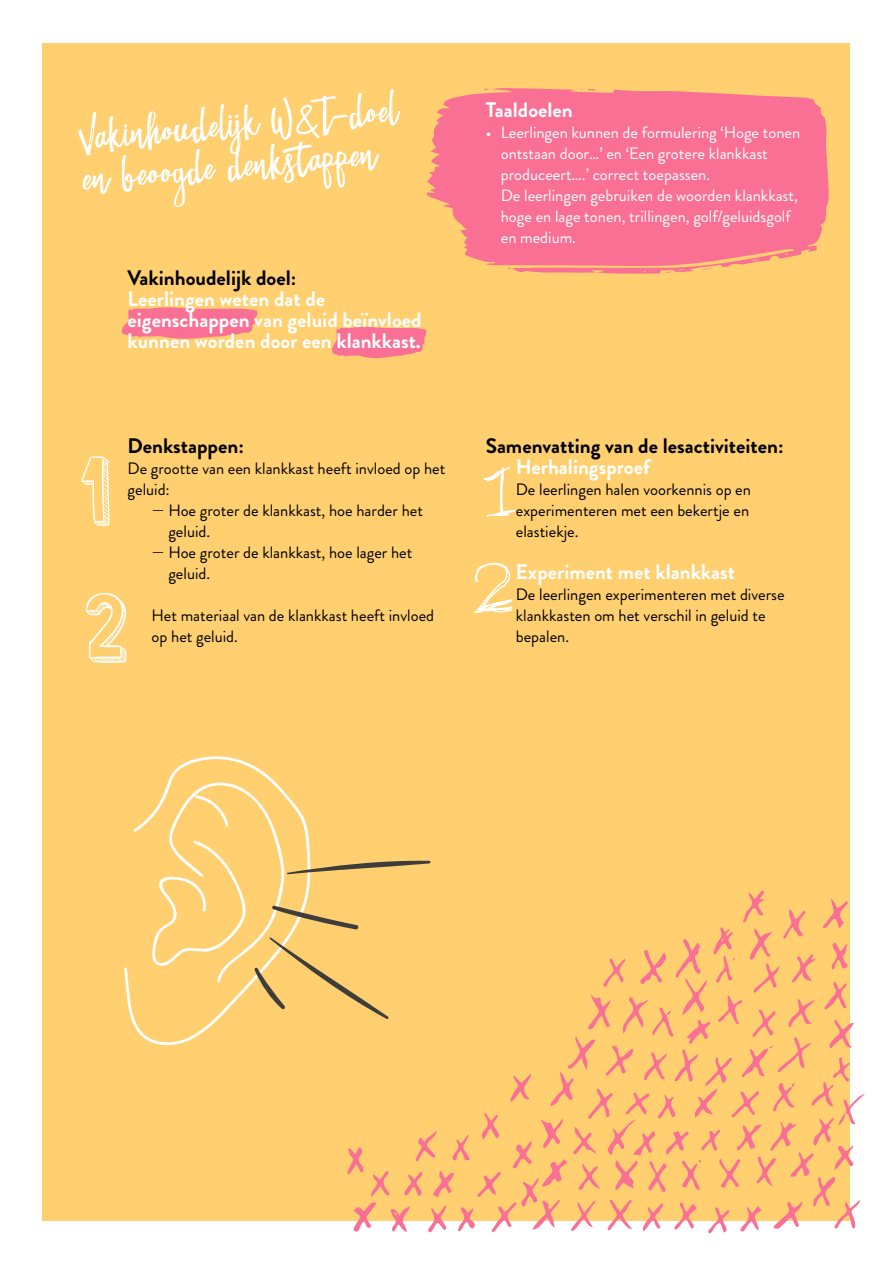
<style>
.page{position:relative;width:893px;height:1263px;background:#fff}
.page>*{position:absolute;margin:0;border:0;box-sizing:border-box;transform-origin:0 0}
.t1{font:65.4px "Outshine";color:#fff}
.t2{font:700 21px/21px "Brandon Grotesque";color:#fff}
.t3{font:700 21px "Brandon Grotesque";color:#000}
.t4{font:16.5px/21px "Brandon Grotesque";color:#000}
.t5{font:16.5px/21px "Brandon Grotesque";color:#fff}
.s1{font-family:"Confessions";font-size:85.5px}
</style>
<div class="page">
<div style="left:43px;top:43px;width:807px;height:1177px;background:#ffcf70"></div>
<svg style="left:427px;top:88px;width:402px;height:186px;background:#fa7c8f"></svg>
<svg style="left:703px;top:268px;width:9px;height:2px"></svg>
<svg style="left:485px;top:88px;width:6px;height:2px"></svg>
<svg style="left:580px;top:89px;width:15px;height:1px"></svg>
<svg style="left:332px;top:326px;width:95px;height:32px"></svg>
<svg style="left:122px;top:307px;width:136px;height:32px;background:#fa808d"></svg>
<svg style="left:81px;top:456px;width:29px;height:70px"></svg>
<svg style="left:86px;top:592px;width:41px;height:71px"></svg>
<svg style="left:484px;top:466px;width:31px;height:51px"></svg>
<svg style="left:474px;top:562px;width:39px;height:51px"></svg>
<svg style="left:124px;top:756px;width:150px;height:287px"></svg>
<svg style="left:152px;top:781px;width:713px;height:453px"></svg>
<h1 class="t1" style="left:76px;top:108px;width:322px;rotate:-5deg">Vakinhoudelijk W<span class="s1">&amp;</span>T-doel</h1>
<h1 class="t1" style="left:80px;top:150px;width:296px;rotate:-5deg">en beoogde denkstappen</h1>
<p class="t3" style="left:128px;top:263px;width:170px">Vakinhoudelijk doel:</p>
<p class="t2" style="left:128px;top:289px;width:296px">Leerlingen weten dat de eigenschappen van geluid beïnvloed kunnen worden door een klankkast.</p>
<p class="t3" style="left:128px;top:431px;width:118px">Denkstappen:</p>
<p class="t4" style="left:128px;top:458px;width:319px">De grootte van een klankkast heeft invloed op het geluid:</p>
<p class="t4" style="left:168px;top:500px;width:256px;text-indent:-17px">— Hoe groter de klankkast, hoe harder het geluid.</p>
<p class="t4" style="left:168px;top:542px;width:246px;text-indent:-17px">— Hoe groter de klankkast, hoe lager het geluid.</p>
<p class="t4" style="left:152px;top:605px;width:284px">Het materiaal van de klankkast heeft invloed op het geluid.</p>
<p class="t2" style="left:486px;top:100px;width:89px">Taaldoelen</p>
<p class="t5" style="left:501px;top:122px;width:301px;text-indent:-15px">• Leerlingen kunnen de formulering ‘Hoge tonen ontstaan door…’ en ‘Een grotere klankkast produceert….’ correct toepassen.<br>De leerlingen gebruiken de woorden klankkast, hoge en lage tonen, trillingen, golf/geluidsgolf en medium.</p>
<p class="t3" style="left:486px;top:431px;width:299px">Samenvatting van de lesactiviteiten:</p>
<p class="t2" style="left:516px;top:457px;width:136px">Herhalingsproef</p>
<p class="t4" style="left:516px;top:479px;width:237px;text-align:justify">De leerlingen halen voorkennis op en experimenteren met een bekertje en elastiekje.</p>
<p class="t2" style="left:516px;top:562px;width:221px">Experiment met klankkast</p>
<p class="t4" style="left:516px;top:584px;width:270px">De leerlingen experimenteren met diverse klankkasten om het verschil in geluid te bepalen.</p>
</div>
